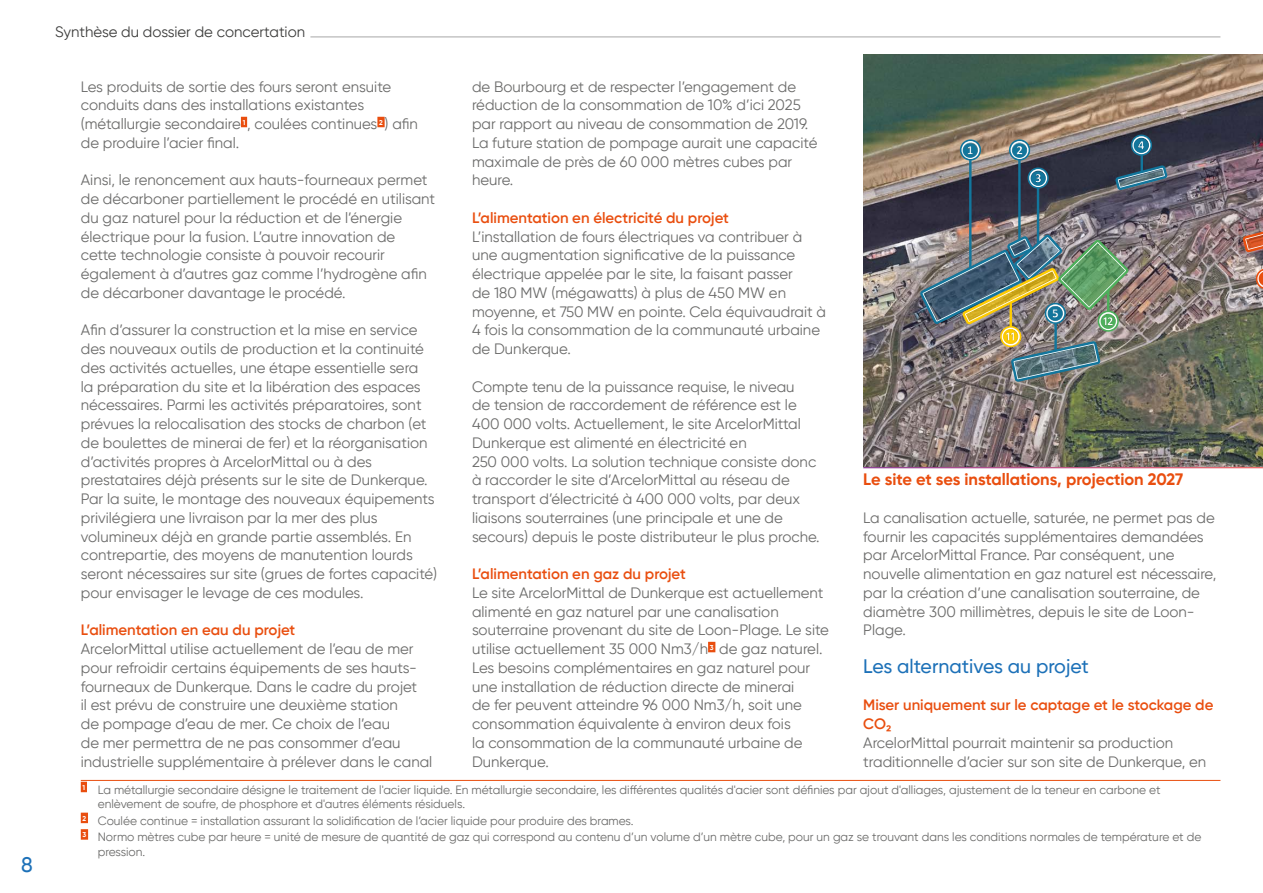
<style>
.page{position:relative;width:1263px;height:893px;background:#fff}
.page>*{position:absolute;margin:0;border:0;box-sizing:border-box;transform-origin:0 0}
.t1{font:500 21px "Gilroy";color:#1d71b8}
.t2{font:500 19.5px "Gilroy";color:#1d71b8}
.t3{font:700 16.5px "Gilroy";letter-spacing:-.005em;color:#e94e0f}
.t4{font:15px/18.8px "Gilroy";color:#6b6b6a}
.t5{font:600 15px/18.8px "Gilroy";color:#e94e0f}
.t6{font:15px "Gilroy";color:#3c3c3b}
.t7{font:700 12.75px "Calibri";color:#12769c}
.t8{font:700 12.75px "Calibri";color:#fc0}
.t9{font:700 12.75px "Calibri";color:#4db05b}
.t10{font:12px/14.4px "Gilroy";color:#6b6b6a}
</style>
<div class="page">
<div style="left:241px;top:117px;width:6px;height:10px;background:#e94e0f"></div>
<div style="left:377px;top:117px;width:8px;height:10px;background:#e94e0f"></div>
<div style="left:708px;top:642px;width:7px;height:10px;background:#e94e0f"></div>
<img style="left:863px;top:54px;width:400px;height:412px">
<hr style="left:969px;top:150px;width:2px;height:117px;background:#12769c">
<hr style="left:1018px;top:150px;width:3px;height:89px;background:#12769c">
<hr style="left:1037px;top:181px;width:2px;height:62px;background:#12769c">
<hr style="left:1140px;top:145px;width:3px;height:26px;background:#12769c">
<svg style="left:1115px;top:165px;width:52px;height:25px"></svg>
<svg style="left:1243px;top:226px;width:20px;height:26px"></svg>
<svg style="left:1256px;top:268px;width:7px;height:21px"></svg>
<svg style="left:960px;top:139px;width:21px;height:22px"></svg>
<svg style="left:1009px;top:139px;width:21px;height:22px"></svg>
<svg style="left:1027px;top:167px;width:22px;height:22px"></svg>
<svg style="left:1131px;top:135px;width:21px;height:21px"></svg>
<img style="left:920px;top:235px;width:208px;height:147px">
<hr style="left:310px;top:37px;width:910px;height:1px;background:#a8a8a7">
<hr style="left:81px;top:780px;width:1139px;height:1px;background:#e94e0f">
<div style="left:81px;top:782px;width:6px;height:10px;background:#e94e0f"></div>
<div style="left:81px;top:813px;width:7px;height:10px;background:#e94e0f"></div>
<div style="left:81px;top:829px;width:7px;height:11px;background:#e94e0f"></div>
<h1 class="t1" style="left:21px;top:851px;width:13px">8</h1>
<p class="t6" style="left:55px;top:23px;width:251px">Synthèse du dossier de concertation</p>
<p class="t4" style="left:81px;top:77px;width:339px">Les produits de sortie des fours seront ensuite conduits dans des installations existantes (métallurgie secondaire <sup>1</sup> , coulées continues <sup>2</sup> ) afin de produire l’acier final.</p>
<p class="t4" style="left:81px;top:170px;width:356px">Ainsi, le renoncement aux hauts-fourneaux permet de décarboner partiellement le procédé en utilisant du gaz naturel pour la réduction et de l’énergie électrique pour la fusion. L’autre innovation de<br>cette technologie consiste à pouvoir recourir également à d’autres gaz comme l’hydrogène afin de décarboner davantage le procédé.</p>
<p class="t4" style="left:81px;top:320px;width:358px">Afin d’assurer la construction et la mise en service des nouveaux outils de production et la continuité des activités actuelles, une étape essentielle sera<br>la préparation du site et la libération des espaces nécessaires. Parmi les activités préparatoires, sont prévues la relocalisation des stocks de charbon (et de boulettes de minerai de fer) et la réorganisation d’activités propres à ArcelorMittal ou à des prestataires déjà présents sur le site de Dunkerque.<br>Par la suite, le montage des nouveaux équipements privilégiera une livraison par la mer des plus volumineux déjà en grande partie assemblés. En contrepartie, des moyens de manutention lourds seront nécessaires sur site (grues de fortes capacité) pour envisager le levage de ces modules.</p>
<p class="t5" style="left:81px;top:621px;width:216px">L’alimentation en eau du projet</p>
<p class="t4" style="left:81px;top:639px;width:353px">ArcelorMittal utilise actuellement de l’eau de mer pour refroidir certains équipements de ses hauts&shy;fourneaux de Dunkerque. Dans le cadre du projet<br>il est prévu de construire une deuxième station<br>de pompage d’eau de mer. Ce choix de l’eau<br>de mer permettra de ne pas consommer d’eau industrielle supplémentaire à prélever dans le canal</p>
<p class="t4" style="left:472px;top:77px;width:347px">de Bourbourg et de respecter l’engagement de réduction de la consommation de 10% d’ici 2025 par rapport au niveau de consommation de 2019.<br>La future station de pompage aurait une capacité maximale de près de 60 000 mètres cubes par heure.</p>
<p class="t5" style="left:472px;top:208px;width:258px">L’alimentation en électricité du projet</p>
<p class="t4" style="left:472px;top:227px;width:356px">L’installation de fours électriques va contribuer à une augmentation significative de la puissance électrique appelée par le site, la faisant passer<br>de 180 MW (mégawatts) à plus de 450 MW en moyenne, et 750 MW en pointe. Cela équivaudrait à 4 fois la consommation de la communauté urbaine de Dunkerque.</p>
<p class="t4" style="left:472px;top:377px;width:349px">Compte tenu de la puissance requise, le niveau<br>de tension de raccordement de référence est le 400 000 volts. Actuellement, le site ArcelorMittal Dunkerque est alimenté en électricité en<br>250 000 volts. La solution technique consiste donc à raccorder le site d’ArcelorMittal au réseau de transport d’électricité à 400 000 volts, par deux liaisons souterraines (une principale et une de secours) depuis le poste distributeur le plus proche.</p>
<p class="t5" style="left:472px;top:564px;width:215px">L’alimentation en gaz du projet</p>
<p class="t4" style="left:472px;top:583px;width:358px">Le site ArcelorMittal de Dunkerque est actuellement alimenté en gaz naturel par une canalisation souterraine provenant du site de Loon-Plage. Le site utilise actuellement 35 000 Nm3/h <sup>3</sup> de gaz naturel.<br>Les besoins complémentaires en gaz naturel pour une installation de réduction directe de minerai<br>de fer peuvent atteindre 96 000 Nm3/h, soit une consommation équivalente à environ deux fois<br>la consommation de la communauté urbaine de Dunkerque.</p>
<p class="t7" style="left:962px;top:141px;width:19px">❶</p>
<p class="t7" style="left:1011px;top:141px;width:19px">❷</p>
<p class="t7" style="left:1030px;top:169px;width:19px">❸</p>
<p class="t7" style="left:1133px;top:136px;width:19px">❹</p>
<p class="t8" style="left:1002px;top:328px;width:19px">⓫</p>
<p class="t7" style="left:1047px;top:305px;width:19px">❺</p>
<p class="t9" style="left:1100px;top:312px;width:19px">⓬</p>
<p class="t3" style="left:863px;top:469px;width:321px">Le site et ses installations, projection 2027</p>
<p class="t4" style="left:863px;top:508px;width:355px">La canalisation actuelle, saturée, ne permet pas de fournir les capacités supplémentaires demandées par ArcelorMittal France. Par conséquent, une nouvelle alimentation en gaz naturel est nécessaire, par la création d’une canalisation souterraine, de diamètre 300 millimètres, depuis le site de Loon-Plage.</p>
<h2 class="t2" style="left:863px;top:654px;width:227px">Les alternatives au projet</h2>
<p class="t5" style="left:863px;top:696px;width:352px">Miser uniquement sur le captage et le stockage de<br>CO2</p>
<p class="t4" style="left:863px;top:733px;width:344px">ArcelorMittal pourrait maintenir sa production traditionnelle d’acier sur son site de Dunkerque, en</p>
<p class="t10" style="left:98px;top:782px;width:1064px;text-indent:-15px"><sup>1</sup> La métallurgie secondaire désigne le traitement de l'acier liquide. En métallurgie secondaire, les différentes qualités d'acier sont définies par ajout d'alliages, ajustement de la teneur en carbone et enlèvement de soufre, de phosphore et d'autres éléments résiduels.</p>
<p class="t10" style="left:83px;top:812px;width:1120px;line-height:16.5px"><sup>2</sup> Coulée continue = installation assurant la solidification de l’acier liquide pour produire des brames.<br><sup>3</sup> Normo mètres cube par heure = unité de mesure de quantité de gaz qui correspond au contenu d’un volume d’un mètre cube, pour un gaz se trouvant dans les conditions normales de température et de</p>
<p class="t10" style="left:98px;top:844px;width:49px">pression.</p>
</div>
